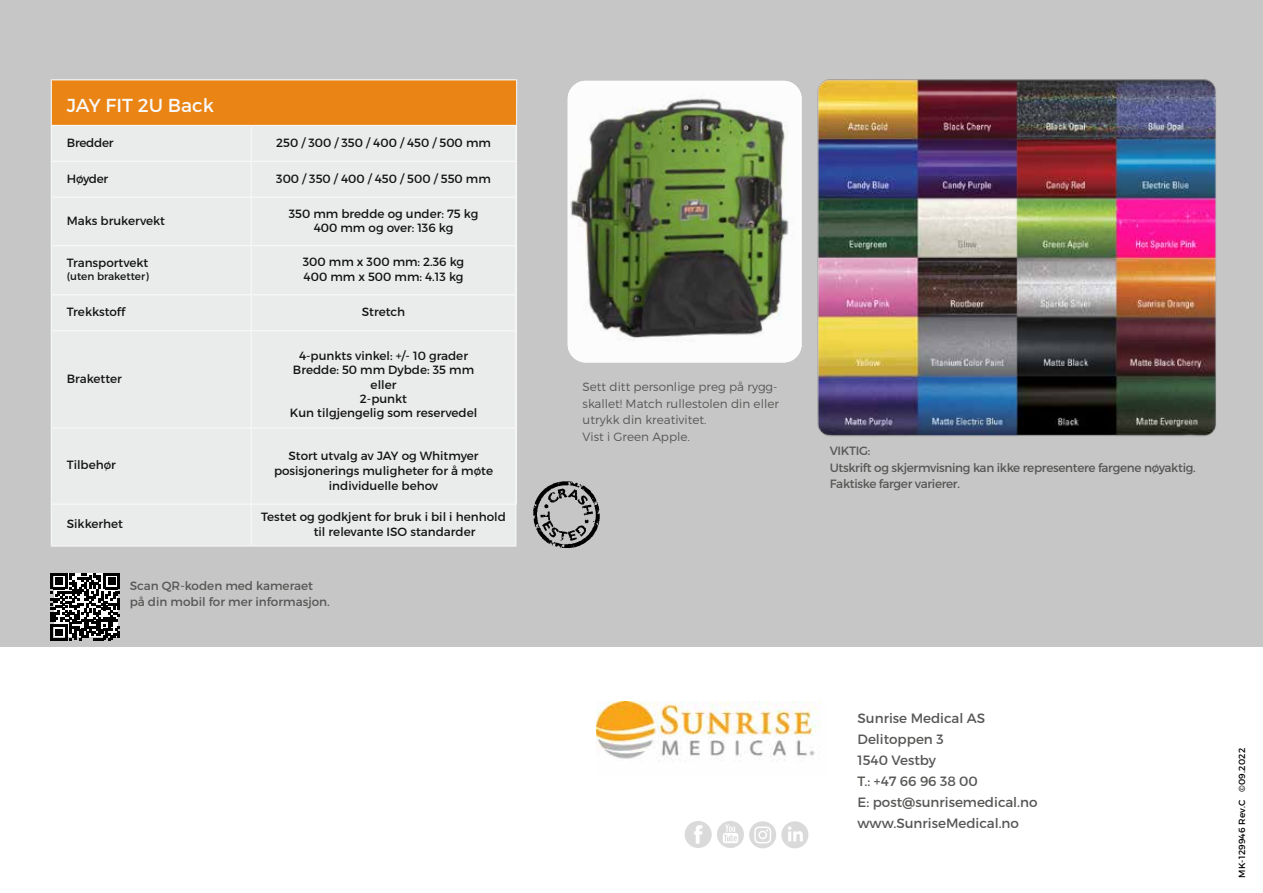
<style>
.page{position:relative;width:1263px;height:893px;background:#fff}
.page>*{position:absolute;margin:0;border:0;box-sizing:border-box;transform-origin:0 0}
.t1{font:18.75px "Montserrat";color:#fff}
.t2{font:13.5px/21px "Montserrat";color:#575756}
.t3{font:12px/14.4px "Montserrat";color:#000;text-align:center}
.t4{font:300 12px/16.5px "Montserrat";color:#575756}
.t5{font:12px/16.5px "Montserrat";letter-spacing:-.025em;color:#575756}
.t6{font:12px/16.5px "Montserrat";color:#575756}
.t7{font:12px "Montserrat";letter-spacing:-.02em;color:#000}
.t8{font:10.5px "Montserrat";color:#000}
.t9{font:9px "Montserrat";letter-spacing:.02em;color:#000}
</style>
<div class="page">
<img style="left:596px;top:702px;width:225px;height:60px">
<div style="left:685px;top:821px;width:27px;height:27px;background:#dadada;border-radius:50%"></div>
<svg style="left:694px;top:825px;width:8px;height:19px"></svg>
<div style="left:717px;top:821px;width:27px;height:27px;background:#dadada;border-radius:50%"></div>
<svg style="left:723px;top:825px;width:15px;height:18px"></svg>
<div style="left:781px;top:821px;width:27px;height:27px;background:#dadada;border-radius:50%"></div>
<svg style="left:788px;top:826px;width:15px;height:15px"></svg>
<div style="left:749px;top:821px;width:27px;height:27px;background:#dadada;border-radius:50%"></div>
<svg style="left:754px;top:826px;width:17px;height:17px"></svg>
<div style="left:0;top:0;width:1263px;height:646px;background:#c6c6c6"></div>
<hr style="left:515px;top:79px;width:2px;height:426px;background:#ededed">
<img style="left:817px;top:79px;width:399px;height:358px">
<img style="left:568px;top:81px;width:233px;height:281px">
<div style="left:51px;top:80px;width:465px;height:45px;background:#ea8414"></div>
<div style="left:52px;top:126px;width:199px;height:419px;background:#eaebeb"></div>
<div style="left:252px;top:126px;width:263px;height:419px;background:#eaebeb"></div>
<hr style="left:51px;top:126px;width:1px;height:35px;background:#fff">
<hr style="left:251px;top:126px;width:1px;height:35px;background:#fff">
<hr style="left:515px;top:126px;width:1px;height:35px;background:#fff">
<hr style="left:51px;top:161px;width:200px;height:1px;background:#fff">
<hr style="left:51px;top:162px;width:1px;height:35px;background:#fff">
<hr style="left:251px;top:161px;width:265px;height:1px;background:#fff">
<hr style="left:251px;top:162px;width:1px;height:35px;background:#fff">
<hr style="left:515px;top:162px;width:1px;height:35px;background:#fff">
<hr style="left:51px;top:197px;width:200px;height:1px;background:#fff">
<hr style="left:51px;top:198px;width:1px;height:47px;background:#fff">
<hr style="left:251px;top:197px;width:265px;height:1px;background:#fff">
<hr style="left:251px;top:198px;width:1px;height:47px;background:#fff">
<hr style="left:515px;top:198px;width:1px;height:47px;background:#fff">
<hr style="left:51px;top:245px;width:200px;height:1px;background:#fff">
<hr style="left:51px;top:246px;width:1px;height:48px;background:#fff">
<hr style="left:251px;top:245px;width:265px;height:1px;background:#fff">
<hr style="left:251px;top:246px;width:1px;height:48px;background:#fff">
<hr style="left:515px;top:246px;width:1px;height:48px;background:#fff">
<hr style="left:51px;top:294px;width:200px;height:1px;background:#fff">
<hr style="left:51px;top:295px;width:1px;height:35px;background:#fff">
<hr style="left:251px;top:294px;width:265px;height:1px;background:#fff">
<hr style="left:251px;top:295px;width:1px;height:35px;background:#fff">
<hr style="left:515px;top:295px;width:1px;height:35px;background:#fff">
<hr style="left:51px;top:330px;width:200px;height:1px;background:#fff">
<hr style="left:51px;top:331px;width:1px;height:96px;background:#fff">
<hr style="left:251px;top:330px;width:265px;height:1px;background:#fff">
<hr style="left:251px;top:331px;width:1px;height:96px;background:#fff">
<hr style="left:515px;top:331px;width:1px;height:96px;background:#fff">
<hr style="left:51px;top:427px;width:200px;height:1px;background:#fff">
<hr style="left:51px;top:428px;width:1px;height:76px;background:#fff">
<hr style="left:251px;top:427px;width:265px;height:1px;background:#fff">
<hr style="left:251px;top:428px;width:1px;height:76px;background:#fff">
<hr style="left:515px;top:428px;width:1px;height:76px;background:#fff">
<hr style="left:51px;top:504px;width:200px;height:1px;background:#fff">
<hr style="left:51px;top:505px;width:1px;height:40px;background:#fff">
<hr style="left:251px;top:504px;width:265px;height:1px;background:#fff">
<hr style="left:251px;top:505px;width:1px;height:40px;background:#fff">
<hr style="left:515px;top:505px;width:1px;height:40px;background:#fff">
<hr style="left:51px;top:545px;width:200px;height:2px;background:#fff">
<hr style="left:251px;top:545px;width:265px;height:2px;background:#fff">
<hr style="left:51px;top:79px;width:200px;height:1px;background:#fff">
<hr style="left:51px;top:80px;width:1px;height:45px;background:#fff">
<hr style="left:251px;top:79px;width:265px;height:1px;background:#fff">
<hr style="left:51px;top:125px;width:200px;height:1px;background:#fff">
<hr style="left:251px;top:125px;width:265px;height:1px;background:#fff">
<hr style="left:1262px;top:0;width:1px;height:893px;background:#dadada">
<svg style="left:50px;top:573px;width:70px;height:67px;background:#5a5a5a"></svg>
<img style="left:533px;top:481px;width:67px;height:66px">
<h1 class="t1" style="left:67px;top:94px;width:149px">JAY FIT 2U Back</h1>
<p class="t7" style="left:67px;top:135px;width:48px">Bredder</p>
<p class="t3" style="left:276px;top:135px;width:216px">250 / 300 / 350 / 400 / 450 / 500 mm</p>
<p class="t3" style="left:67px;top:171px;width:43px">Høyder</p>
<p class="t3" style="left:276px;top:171px;width:216px">300 / 350 / 400 / 450 / 500 / 550 mm</p>
<p class="t3" style="left:67px;top:213px;width:100px">Maks brukervekt</p>
<p class="t3" style="left:289px;top:206px;width:191px">350 mm bredde og under: 75 kg<br>400 mm og over: 136 kg</p>
<p class="t3" style="left:67px;top:256px;width:83px">Transportvekt</p>
<p class="t8" style="left:67px;top:270px;width:84px">(uten braketter)</p>
<p class="t3" style="left:303px;top:255px;width:163px;text-align:left">300 mm x 300 mm: 2.36 kg<br>400 mm x 500 mm: 4.13 kg</p>
<p class="t3" style="left:67px;top:305px;width:60px">Trekkstoff</p>
<p class="t3" style="left:362px;top:305px;width:45px">Stretch</p>
<p class="t3" style="left:67px;top:371px;width:57px">Braketter</p>
<p class="t3" style="left:290px;top:348px;width:189px">4-punkts vinkel: +/- 10 grader<br>Bredde: 50 mm Dybde: 35 mm eller<br>2-punkt<br>Kun tilgjengelig som reservedel</p>
<p class="t3" style="left:67px;top:458px;width:51px">Tilbehør</p>
<p class="t3" style="left:274px;top:449px;width:220px;line-height:15px">Stort utvalg av JAY og Whitmyer posisjonerings muligheter for å møte individuelle behov</p>
<p class="t3" style="left:67px;top:517px;width:58px">Sikkerhet</p>
<p class="t3" style="left:314px;top:510px;width:194px;text-align:left;text-indent:-53px">Testet og godkjent for bruk i bil i henhold til relevante ISO standarder</p>
<p class="t6" style="left:130px;top:577px;width:202px">Scan QR-koden med kameraet på din mobil for mer informasjon.</p>
<p class="t4" style="left:583px;top:378px;width:198px">Sett ditt personlige preg på rygg&shy;skallet! Match rullestolen din eller utrykk din kreativitet.<br>Vist i Green Apple.</p>
<p class="t5" style="left:830px;top:443px;width:368px">VIKTIG:<br>Utskrift og skjermvisning kan ikke representere fargene nøyaktig.<br>Faktiske farger varierer.</p>
<p class="t2" style="left:857px;top:707px;width:181px">Sunrise Medical AS<br>Delitoppen 3<br>1540 Vestby<br>T.: +47 66 96 38 00<br>E: post@sunrisemedical.no www.SunriseMedical.no</p>
<p class="t9" style="left:1236px;top:878px;width:131px;rotate:-90deg">MK-129946 Rev.C ©09.2022</p>
</div>
